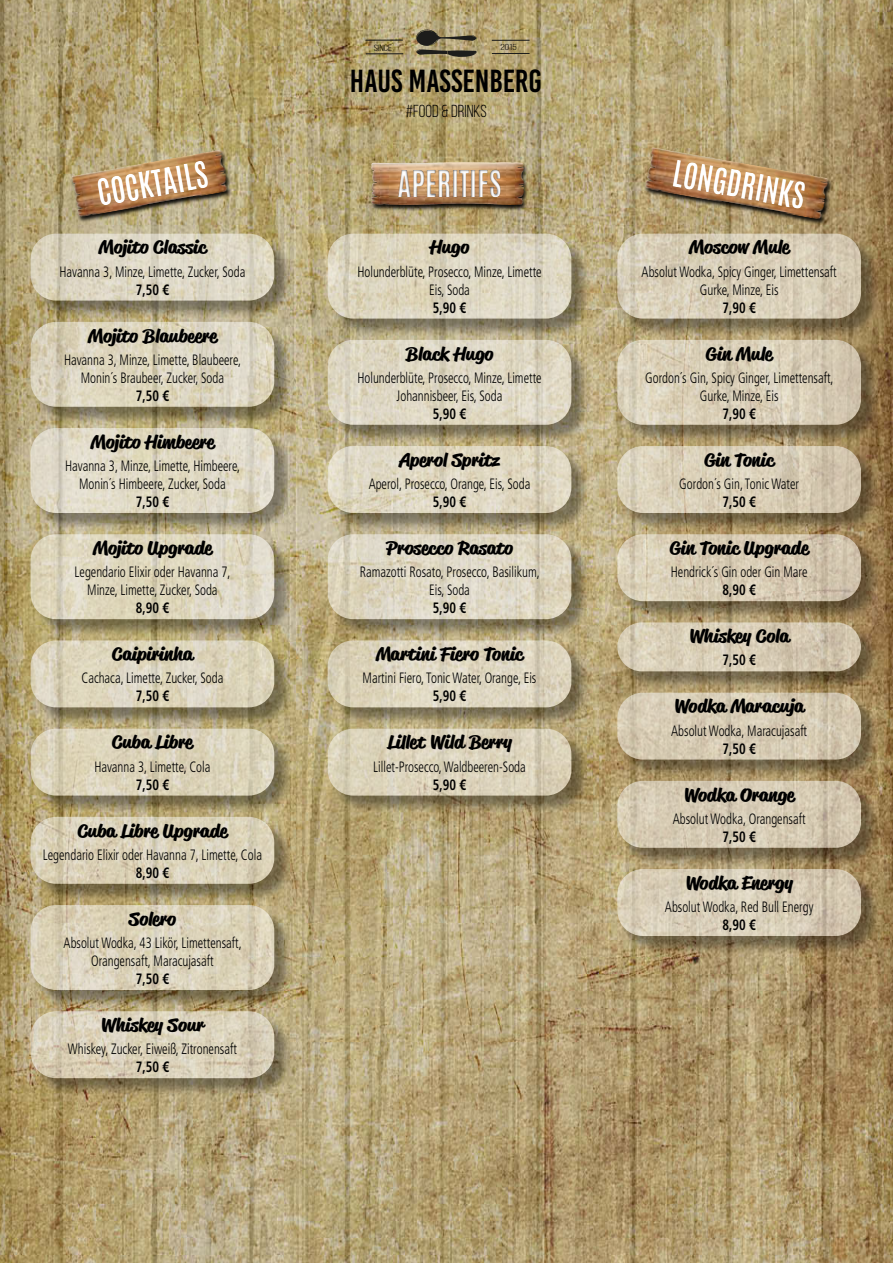
<style>
.page{position:relative;width:893px;height:1263px;background:#fff}
.page>*{position:absolute;margin:0;border:0;box-sizing:border-box;transform-origin:0 0}
.t1{font:31.95px "Base One";color:#000}
.t2{font:700 30.9px "Antonio";color:#fff;scale:.95 1}
.t3{font:700 18px "Reklame Script";color:#000}
.t4{font:17.4px "Bebas Neue";color:#000}
.t5{font:300 condensed 15px/18px "Frutiger LT Std";color:#000;text-align:center;scale:.85 1}
.t6{font:700 condensed 15px "Frutiger LT Std";color:#000;scale:.85 1}
.t7{font:9px "Bebas Neue";color:#000;scale:1.27 1}
.t8{font:8.7px "Bebas Neue";color:#000;scale:1.33 1}
</style>
<div class="page">
<img style="left:0;top:0;width:893px;height:1263px">
<svg style="left:416px;top:30px;width:61px;height:28px;background:#796f54"></svg>
<hr style="left:366px;top:40px;width:37px;height:1px;background:#1d1d1b">
<hr style="left:366px;top:54px;width:37px;height:1px;background:#1d1d1b">
<hr style="left:492px;top:40px;width:37px;height:1px;background:#1d1d1b">
<hr style="left:492px;top:53px;width:37px;height:1px;background:#1d1d1b">
<div style="left:33px;top:236px;width:260px;height:83px;background:#000;opacity:.75"></div>
<svg style="left:31px;top:234px;width:243px;height:67px;background:#dbd5c1"></svg>
<div style="left:33px;top:324px;width:260px;height:102px;background:#000;opacity:.75"></div>
<svg style="left:31px;top:322px;width:243px;height:85px;background:#dbd3bd"></svg>
<div style="left:33px;top:430px;width:260px;height:102px;background:#000;opacity:.75"></div>
<svg style="left:31px;top:428px;width:243px;height:85px;background:#ded8c4"></svg>
<div style="left:33px;top:536px;width:260px;height:102px;background:#000;opacity:.75"></div>
<svg style="left:31px;top:534px;width:243px;height:85px;background:#ddd6be"></svg>
<div style="left:33px;top:643px;width:260px;height:83px;background:#000;opacity:.75"></div>
<svg style="left:31px;top:640px;width:243px;height:67px;background:#dbd4bc"></svg>
<div style="left:33px;top:731px;width:260px;height:83px;background:#000;opacity:.75"></div>
<svg style="left:31px;top:729px;width:243px;height:66px;background:#dad2b9"></svg>
<div style="left:33px;top:819px;width:260px;height:83px;background:#000;opacity:.75"></div>
<svg style="left:31px;top:817px;width:243px;height:67px;background:#d9d0b8"></svg>
<div style="left:33px;top:907px;width:260px;height:102px;background:#000;opacity:.75"></div>
<svg style="left:31px;top:905px;width:243px;height:85px;background:#dad1b9"></svg>
<div style="left:71px;top:150px;width:161px;height:73px;background:#000;opacity:.93"></div>
<img style="left:69px;top:142px;width:187px;height:78px">
<div style="left:330px;top:236px;width:260px;height:101px;background:#000;opacity:.75"></div>
<svg style="left:328px;top:234px;width:243px;height:85px;background:#dbd4be"></svg>
<div style="left:330px;top:342px;width:260px;height:102px;background:#000;opacity:.75"></div>
<svg style="left:328px;top:340px;width:243px;height:85px;background:#ddd6c2"></svg>
<div style="left:330px;top:448px;width:260px;height:83px;background:#000;opacity:.75"></div>
<svg style="left:328px;top:446px;width:243px;height:67px;background:#ded6c0"></svg>
<div style="left:330px;top:536px;width:260px;height:102px;background:#000;opacity:.75"></div>
<svg style="left:328px;top:534px;width:243px;height:85px;background:#ddd5c1"></svg>
<div style="left:330px;top:643px;width:260px;height:83px;background:#000;opacity:.75"></div>
<svg style="left:328px;top:640px;width:243px;height:67px;background:#dcd4bd"></svg>
<div style="left:33px;top:1013px;width:260px;height:84px;background:#000;opacity:.75"></div>
<svg style="left:31px;top:1011px;width:243px;height:67px;background:#d9cfb8"></svg>
<div style="left:370px;top:162px;width:158px;height:49px;background:#000;opacity:.93"></div>
<div style="left:369px;top:159px;width:157px;height:48px;background:#000;opacity:.24"></div>
<img style="left:393px;top:160px;width:154px;height:49px">
<div style="left:330px;top:731px;width:260px;height:83px;background:#000;opacity:.75"></div>
<svg style="left:328px;top:729px;width:243px;height:66px;background:#dad1ba"></svg>
<div style="left:620px;top:236px;width:260px;height:101px;background:#000;opacity:.75"></div>
<svg style="left:617px;top:234px;width:244px;height:85px;background:#d6ccb5"></svg>
<div style="left:620px;top:342px;width:260px;height:102px;background:#000;opacity:.75"></div>
<svg style="left:617px;top:340px;width:244px;height:85px;background:#d7cdb6"></svg>
<div style="left:620px;top:448px;width:260px;height:83px;background:#000;opacity:.75"></div>
<svg style="left:617px;top:446px;width:244px;height:67px;background:#d7ccb5"></svg>
<div style="left:620px;top:536px;width:260px;height:84px;background:#000;opacity:.75"></div>
<svg style="left:617px;top:534px;width:244px;height:67px;background:#d5c9b1"></svg>
<div style="left:620px;top:625px;width:259px;height:65px;background:#000;opacity:.75"></div>
<svg style="left:617px;top:622px;width:244px;height:49px;background:#d5cab2"></svg>
<div style="left:620px;top:695px;width:260px;height:83px;background:#000;opacity:.75"></div>
<svg style="left:617px;top:693px;width:244px;height:66px;background:#d5c9b2"></svg>
<div style="left:620px;top:783px;width:260px;height:83px;background:#000;opacity:.75"></div>
<svg style="left:617px;top:781px;width:244px;height:67px;background:#d4c8b1"></svg>
<div style="left:620px;top:871px;width:260px;height:83px;background:#000;opacity:.75"></div>
<svg style="left:617px;top:869px;width:244px;height:67px;background:#d6cbb6"></svg>
<svg style="left:642px;top:144px;width:212px;height:85px;background:#ac8b5e"></svg>
<h2 class="t2" style="left:93px;top:170px;width:119px;rotate:-10deg">COCKTAILS</h2>
<p class="t3" style="left:98px;top:235px;width:110px">Mojito Classic</p>
<p class="t5" style="left:60px;top:263px;width:220px">Havanna 3, Minze, Limette, Zucker, Soda</p>
<p class="t6" style="left:136px;top:280px;width:41px">7,50 €</p>
<p class="t3" style="left:88px;top:323px;width:131px">Mojito Blaubeere</p>
<p class="t5" style="left:64px;top:351px;width:210px">Havanna 3, Minze, Limette, Blaubeere,<br>Monin´s Braubeer, Zucker, Soda</p>
<p class="t6" style="left:136px;top:387px;width:41px">7,50 €</p>
<p class="t3" style="left:91px;top:429px;width:125px">Mojito Himbeere</p>
<p class="t5" style="left:65px;top:457px;width:207px">Havanna 3, Minze, Limette, Himbeere,<br>Monin´s Himbeere, Zucker, Soda</p>
<p class="t6" style="left:136px;top:493px;width:41px">7,50 €</p>
<p class="t3" style="left:93px;top:535px;width:121px">Mojito Upgrade</p>
<p class="t5" style="left:75px;top:563px;width:185px">Legendario Elixir oder Havanna 7,<br>Minze, Limette, Zucker, Soda</p>
<p class="t6" style="left:136px;top:599px;width:41px">8,90 €</p>
<p class="t3" style="left:112px;top:641px;width:83px">Caipirinha</p>
<p class="t5" style="left:81px;top:669px;width:168px">Cachaca, Limette, Zucker, Soda</p>
<p class="t6" style="left:136px;top:687px;width:41px">7,50 €</p>
<p class="t3" style="left:112px;top:729px;width:82px">Cuba Libre</p>
<p class="t5" style="left:94px;top:758px;width:138px">Havanna 3, Limette, Cola</p>
<p class="t6" style="left:136px;top:775px;width:41px">7,50 €</p>
<p class="t3" style="left:77px;top:818px;width:152px">Cuba Libre Upgrade</p>
<p class="t5" style="left:43px;top:846px;width:259px">Legendario Elixir oder Havanna 7, Limette, Cola</p>
<p class="t6" style="left:136px;top:864px;width:41px">8,90 €</p>
<p class="t3" style="left:129px;top:906px;width:49px">Solero</p>
<p class="t5" style="left:64px;top:934px;width:211px">Absolut Wodka, 43 Likör, Limettensaft,<br>Orangensaft, Maracujasaft</p>
<p class="t6" style="left:136px;top:970px;width:41px">7,50 €</p>
<p class="t3" style="left:101px;top:1012px;width:104px">Whiskey Sour</p>
<p class="t5" style="left:68px;top:1040px;width:200px">Whiskey, Zucker, Eiweiß, Zitronensaft</p>
<p class="t6" style="left:136px;top:1058px;width:41px">7,50 €</p>
<p class="t7" style="left:374px;top:43px;width:16px">SINCE</p>
<p class="t8" style="left:500px;top:42px;width:14px">2015</p>
<h1 class="t1" style="left:350px;top:64px;width:193px">HAUS MASSENBERG</h1>
<p class="t4" style="left:406px;top:102px;width:83px">#FOOD &amp; DRINKS</p>
<h2 class="t2" style="left:397px;top:161px;width:111px">APERITIFS</h2>
<p class="t3" style="left:430px;top:235px;width:41px">Hugo</p>
<p class="t5" style="left:357px;top:263px;width:218px">Holunderblüte, Prosecco, Minze, Limette<br>Eis, Soda</p>
<p class="t6" style="left:433px;top:298px;width:40px">5,90 €</p>
<p class="t3" style="left:406px;top:341px;width:89px">Black Hugo</p>
<p class="t5" style="left:357px;top:369px;width:218px">Holunderblüte, Prosecco, Minze, Limette<br>Johannisbeer, Eis, Soda</p>
<p class="t6" style="left:433px;top:405px;width:40px">5,90 €</p>
<p class="t3" style="left:400px;top:447px;width:101px">Aperol Spritz</p>
<p class="t5" style="left:369px;top:475px;width:192px">Aperol, Prosecco, Orange, Eis, Soda</p>
<p class="t6" style="left:433px;top:493px;width:40px">5,90 €</p>
<p class="t3" style="left:386px;top:535px;width:129px">Prosecco Rasato</p>
<p class="t5" style="left:360px;top:563px;width:213px">Ramazotti Rosato, Prosecco, Basilikum,</p>
<p class="t5" style="left:429px;top:581px;width:50px">Eis, Soda</p>
<p class="t6" style="left:433px;top:599px;width:40px">5,90 €</p>
<p class="t3" style="left:376px;top:641px;width:149px">Martini Fiero Tonic</p>
<p class="t5" style="left:363px;top:669px;width:206px">Martini Fiero, Tonic Water, Orange, Eis</p>
<p class="t6" style="left:433px;top:687px;width:40px">5,90 €</p>
<p class="t3" style="left:387px;top:729px;width:126px">Lillet Wild Berry</p>
<p class="t5" style="left:373px;top:758px;width:181px">Lillet-Prosecco, Waldbeeren-Soda</p>
<p class="t6" style="left:433px;top:775px;width:40px">5,90 €</p>
<h2 class="t2" style="left:677px;top:150px;width:143px;rotate:10deg">LONGDRINKS</h2>
<p class="t3" style="left:689px;top:235px;width:102px">Moscow Mule</p>
<p class="t5" style="left:642px;top:263px;width:231px">Absolut Wodka, Spicy Ginger, Limettensaft<br>Gurke, Minze, Eis</p>
<p class="t6" style="left:723px;top:298px;width:40px">7,90 €</p>
<p class="t3" style="left:706px;top:341px;width:68px">Gin Mule</p>
<p class="t5" style="left:645px;top:369px;width:223px">Gordon´s Gin, Spicy Ginger, Limettensaft,<br>Gurke, Minze, Eis</p>
<p class="t6" style="left:723px;top:405px;width:40px">7,90 €</p>
<p class="t3" style="left:704px;top:447px;width:71px">Gin Tonic</p>
<p class="t5" style="left:679px;top:475px;width:142px">Gordon´s Gin, Tonic Water</p>
<p class="t6" style="left:723px;top:493px;width:40px">7,50 €</p>
<p class="t3" style="left:670px;top:535px;width:140px">Gin Tonic Upgrade</p>
<p class="t5" style="left:671px;top:563px;width:162px">Hendrick´s Gin oder Gin Mare</p>
<p class="t6" style="left:723px;top:581px;width:40px">8,90 €</p>
<p class="t3" style="left:689px;top:623px;width:102px">Whiskey Cola</p>
<p class="t6" style="left:723px;top:651px;width:40px">7,50 €</p>
<p class="t3" style="left:674px;top:693px;width:131px">Wodka Maracuja</p>
<p class="t5" style="left:671px;top:722px;width:162px">Absolut Wodka, Maracujasaft</p>
<p class="t6" style="left:723px;top:739px;width:40px">7,50 €</p>
<p class="t3" style="left:684px;top:782px;width:112px">Wodka Orange</p>
<p class="t5" style="left:673px;top:810px;width:158px">Absolut Wodka, Orangensaft</p>
<p class="t6" style="left:723px;top:828px;width:40px">7,50 €</p>
<p class="t3" style="left:685px;top:870px;width:109px">Wodka Energy</p>
<p class="t5" style="left:665px;top:898px;width:176px">Absolut Wodka, Red Bull Energy</p>
<p class="t6" style="left:723px;top:916px;width:40px">8,90 €</p>
</div>
